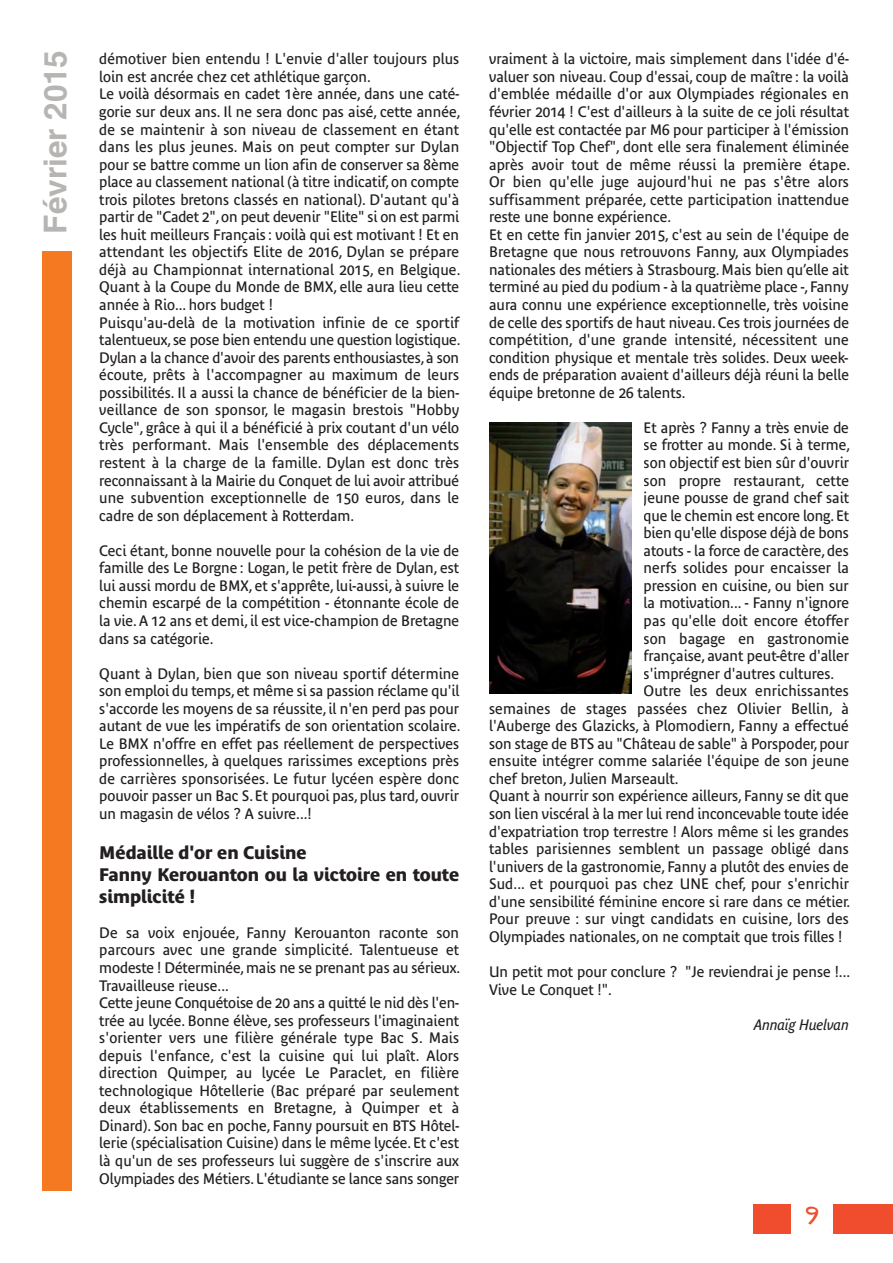
<style>
.page{position:relative;width:893px;height:1263px;background:#fff}
.page>*{position:absolute;margin:0;border:0;box-sizing:border-box;transform-origin:0 0}
.t1{font:700 31.5px "Helvetica";color:#b6b5b3}
.t2{font:700 18px/22px "Bienvenue";color:#231f20}
.t3{font:18px "Woody";color:#ef4d2e}
.t4{font:15px/17.5px "Bienvenue";color:#231f20}
.t5{font:italic 15px "Bienvenue";color:#231f20}
</style>
<div class="page">
<div style="left:43px;top:251px;width:29px;height:940px;background:#f47921"></div>
<div style="left:833px;top:1203px;width:60px;height:30px;background:#ef4d2e"></div>
<div style="left:753px;top:1203px;width:37px;height:30px;background:#ef4d2e"></div>
<img style="left:489px;top:423px;width:143px;height:270px">
<h1 class="t1" style="left:44px;top:234px;width:185px;rotate:-90deg">Février 2015</h1>
<p class="t4" style="left:99px;top:51px;width:363px">démotiver bien entendu ! L'envie d'aller toujours plus loin est ancrée chez cet athlétique garçon.<br>Le voilà désormais en cadet 1ère année, dans une caté&shy;gorie sur deux ans. Il ne sera donc pas aisé, cette année, de se maintenir à son niveau de classement en étant dans les plus jeunes. Mais on peut compter sur Dylan pour se battre comme un lion afin de conserver sa 8ème place au classement national (à titre indicatif, on compte trois pilotes bretons classés en national). D'autant qu'à partir de "Cadet 2", on peut devenir "Elite" si on est parmi les huit meilleurs Français : voilà qui est motivant ! Et en attendant les objectifs Elite de 2016, Dylan se prépare déjà au Championnat international 2015, en Belgique.<br>Quant à la Coupe du Monde de BMX, elle aura lieu cette année à Rio... hors budget !<br>Puisqu'au-delà de la motivation infinie de ce sportif talentueux, se pose bien entendu une question logistique.<br>Dylan a la chance d'avoir des parents enthousiastes, à son écoute, prêts à l'accompagner au maximum de leurs possibilités. Il a aussi la chance de bénéficier de la bien&shy;veillance de son sponsor, le magasin brestois "Hobby Cycle", grâce à qui il a bénéficié à prix coutant d'un vélo très performant. Mais l'ensemble des déplacements restent à la charge de la famille. Dylan est donc très reconnaissant à la Mairie du Conquet de lui avoir attribué une subvention exceptionnelle de 150 euros, dans le cadre de son déplacement à Rotterdam.</p>
<p class="t4" style="left:99px;top:543px;width:361px;text-align:justify">Ceci étant, bonne nouvelle pour la cohésion de la vie de famille des Le Borgne : Logan, le petit frère de Dylan, est lui aussi mordu de BMX, et s'apprête, lui-aussi, à suivre le chemin escarpé de la compétition - étonnante école de la vie. A 12 ans et demi, il est vice-champion de Bretagne dans sa catégorie.</p>
<p class="t4" style="left:99px;top:665px;width:363px;text-align:justify">Quant à Dylan, bien que son niveau sportif détermine son emploi du temps, et même si sa passion réclame qu'il s'accorde les moyens de sa réussite, il n'en perd pas pour autant de vue les impératifs de son orientation scolaire.<br>Le BMX n'offre en effet pas réellement de perspectives professionnelles, à quelques rarissimes exceptions près de carrières sponsorisées. Le futur lycéen espère donc pouvoir passer un Bac S. Et pourquoi pas, plus tard, ouvrir un magasin de vélos ? A suivre...!</p>
<p class="t2" style="left:99px;top:842px;width:361px">Médaille d'or en Cuisine<br>Fanny Kerouanton ou la victoire en toute simplicité !</p>
<p class="t4" style="left:99px;top:925px;width:362px">De sa voix enjouée, Fanny Kerouanton raconte son parcours avec une grande simplicité. Talentueuse et modeste ! Déterminée, mais ne se prenant pas au sérieux.<br>Travailleuse rieuse...<br>Cette jeune Conquétoise de 20 ans a quitté le nid dès l'en&shy;trée au lycée. Bonne élève, ses professeurs l'imaginaient s'orienter vers une filière générale type Bac S. Mais depuis l'enfance, c'est la cuisine qui lui plaît. Alors direction Quimper, au lycée Le Paraclet, en filière technologique Hôtellerie (Bac préparé par seulement deux établissements en Bretagne, à Quimper et à Dinard). Son bac en poche, Fanny poursuit en BTS Hôtel&shy;lerie (spécialisation Cuisine) dans le même lycée. Et c'est là qu'un de ses professeurs lui suggère de s'inscrire aux Olympiades des Métiers. L'étudiante se lance sans songer</p>
<p class="t4" style="left:489px;top:51px;width:363px">vraiment à la victoire, mais simplement dans l'idée d'é&shy;valuer son niveau. Coup d'essai, coup de maître : la voilà d'emblée médaille d'or aux Olympiades régionales en février 2014 ! C'est d'ailleurs à la suite de ce joli résultat qu'elle est contactée par M6 pour participer à l'émission "Objectif Top Chef", dont elle sera finalement éliminée après avoir tout de même réussi la première étape.<br>Or bien qu'elle juge aujourd'hui ne pas s'être alors suffisamment préparée, cette participation inattendue reste une bonne expérience.<br>Et en cette fin janvier 2015, c'est au sein de l'équipe de Bretagne que nous retrouvons Fanny, aux Olympiades nationales des métiers à Strasbourg. Mais bien qu’elle ait terminé au pied du podium - à la quatrième place -, Fanny aura connu une expérience exceptionnelle, très voisine de celle des sportifs de haut niveau. Ces trois journées de compétition, d'une grande intensité, nécessitent une condition physique et mentale très solides. Deux week&shy;ends de préparation avaient d'ailleurs déjà réuni la belle équipe bretonne de 26 talents.</p>
<p class="t4" style="left:644px;top:420px;width:207px">Et après ? Fanny a très envie de</p>
<p class="t4" style="left:644px;top:437px;width:208px">se frotter au monde. Si à terme,</p>
<p class="t4" style="left:644px;top:455px;width:207px">son objectif est bien sûr d'ouvrir</p>
<p class="t4" style="left:644px;top:472px;width:207px">son propre restaurant, cette</p>
<p class="t4" style="left:644px;top:490px;width:207px">jeune pousse de grand chef sait</p>
<p class="t4" style="left:644px;top:508px;width:207px">que le chemin est encore long. Et</p>
<p class="t4" style="left:644px;top:525px;width:207px">bien qu'elle dispose déjà de bons</p>
<p class="t4" style="left:644px;top:543px;width:207px">atouts - la force de caractère, des</p>
<p class="t4" style="left:644px;top:560px;width:207px">nerfs solides pour encaisser la</p>
<p class="t4" style="left:644px;top:578px;width:207px">pression en cuisine, ou bien sur</p>
<p class="t4" style="left:644px;top:595px;width:207px">la motivation... - Fanny n'ignore</p>
<p class="t4" style="left:644px;top:613px;width:207px">pas qu'elle doit encore étoffer</p>
<p class="t4" style="left:644px;top:630px;width:207px">son bagage en gastronomie</p>
<p class="t4" style="left:644px;top:648px;width:207px">française, avant peut-être d'aller</p>
<p class="t4" style="left:644px;top:665px;width:192px">s'imprégner d'autres cultures.</p>
<p class="t4" style="left:644px;top:683px;width:207px">Outre les deux enrichissantes</p>
<p class="t4" style="left:489px;top:701px;width:361px">semaines de stages passées chez Olivier Bellin, à</p>
<p class="t4" style="left:489px;top:718px;width:361px">l'Auberge des Glazicks, à Plomodiern, Fanny a effectué</p>
<p class="t4" style="left:489px;top:736px;width:362px">son stage de BTS au "Château de sable" à Porspoder, pour</p>
<p class="t4" style="left:489px;top:753px;width:362px">ensuite intégrer comme salariée l'équipe de son jeune</p>
<p class="t4" style="left:489px;top:771px;width:191px">chef breton, Julien Marseault.</p>
<p class="t4" style="left:489px;top:788px;width:361px">Quant à nourrir son expérience ailleurs, Fanny se dit que</p>
<p class="t4" style="left:489px;top:806px;width:361px">son lien viscéral à la mer lui rend inconcevable toute idée</p>
<p class="t4" style="left:489px;top:823px;width:361px">d'expatriation trop terrestre ! Alors même si les grandes</p>
<p class="t4" style="left:489px;top:841px;width:361px">tables parisiennes semblent un passage obligé dans</p>
<p class="t4" style="left:489px;top:859px;width:361px">l'univers de la gastronomie, Fanny a plutôt des envies de</p>
<p class="t4" style="left:489px;top:876px;width:361px">Sud... et pourquoi pas chez UNE chef, pour s'enrichir</p>
<p class="t4" style="left:489px;top:894px;width:363px">d'une sensibilité féminine encore si rare dans ce métier.</p>
<p class="t4" style="left:489px;top:911px;width:361px">Pour preuve : sur vingt candidats en cuisine, lors des</p>
<p class="t4" style="left:489px;top:929px;width:355px">Olympiades nationales, on ne comptait que trois filles !</p>
<p class="t4" style="left:489px;top:964px;width:363px">Un petit mot pour conclure ? "Je reviendrai je pense !...<br>Vive Le Conquet !".</p>
<p class="t5" style="left:754px;top:1018px;width:96px">Annaïg Huelvan</p>
<p class="t3" style="left:805px;top:1204px;width:16px">9</p>
</div>
